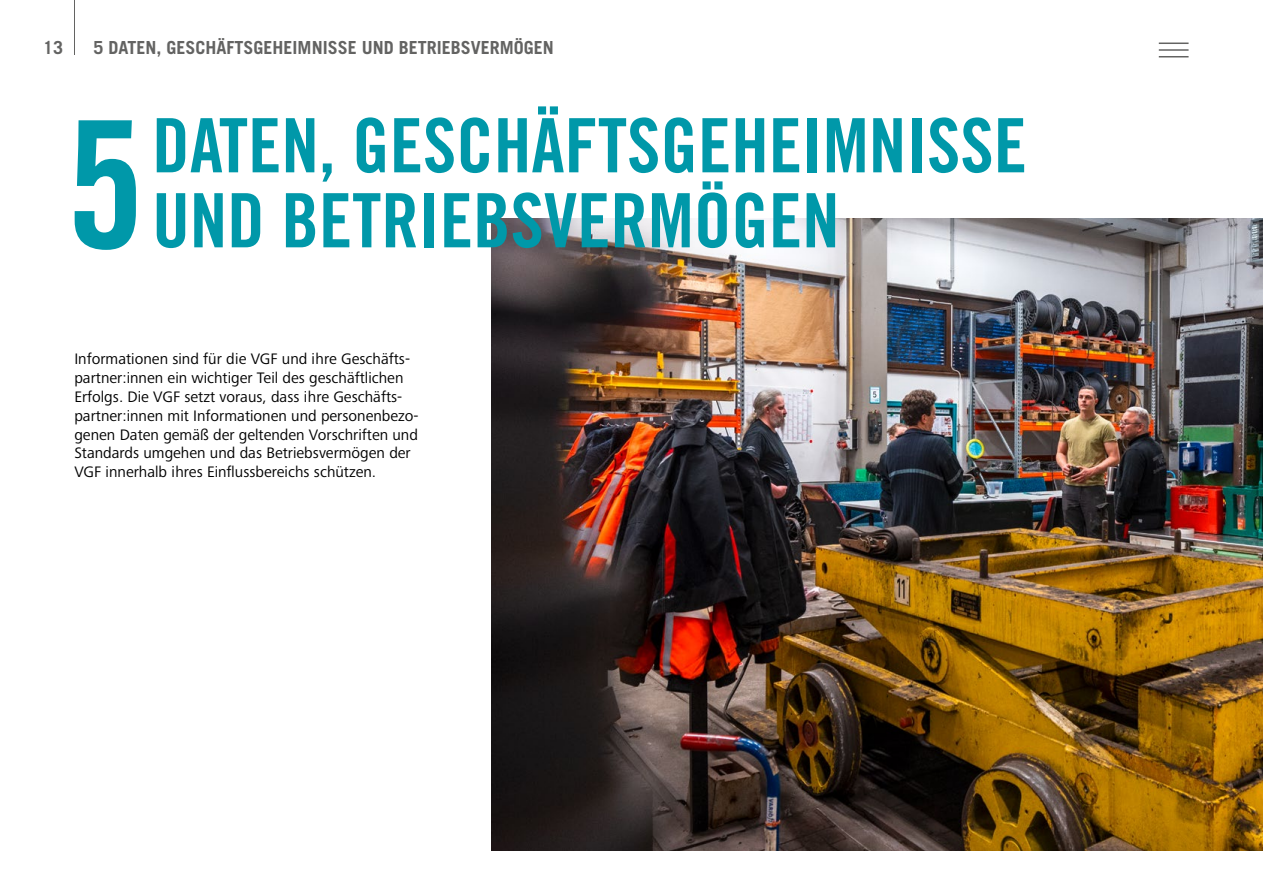
<style>
.page{position:relative;width:1263px;height:893px;background:#fff}
.page>*{position:absolute;margin:0;border:0;box-sizing:border-box;transform-origin:0 0}
.t1{font:177px "Trade Gothic LT Pro Bd Cn 20";color:#0098a9}
.t2{font:75px "Trade Gothic LT Pro Bd Cn 20";color:#0098a9}
.t3{font:700 18px "Trade Gothic LT Pro";color:#636362}
.t4{font:15.75px/18.9px "Frutiger Next Pro";color:#000}
</style>
<div class="page">
<hr style="left:74px;top:0;width:1px;height:54px;background:#636362">
<svg style="left:1159px;top:43px;width:29px;height:1px"></svg>
<hr style="left:1159px;top:49px;width:29px;height:2px;background:#636362">
<svg style="left:1159px;top:56px;width:29px;height:1px"></svg>
<img style="left:492px;top:219px;width:771px;height:631px">
<p class="t3" style="left:43px;top:37px;width:22px">13</p>
<p class="t3" style="left:94px;top:37px;width:462px">5 DATEN, GESCHÄFTSGEHEIMNISSE UND BETRIEBSVERMÖGEN</p>
<h1 class="t1" style="left:66px;top:77px;width:80px">5</h1>
<h2 class="t2" style="left:152px;top:100px;width:876px">DATEN, GESCHÄFTSGEHEIMNISSE</h2>
<h2 class="t2" style="left:152px;top:175px;width:689px">UND BETRIEBSVERMÖGEN</h2>
<p class="t4" style="left:74px;top:349px;width:346px">Informationen sind für die VGF und ihre Geschäfts&shy;partner:innen ein wichtiger Teil des geschäftlichen Erfolgs. Die VGF setzt voraus, dass ihre Geschäfts&shy;partner:innen mit Informationen und personenbezo&shy;genen Daten gemäß der geltenden Vorschriften und Standards umgehen und das Betriebsvermögen der VGF innerhalb ihres Einflussbereichs schützen.</p>
</div>
